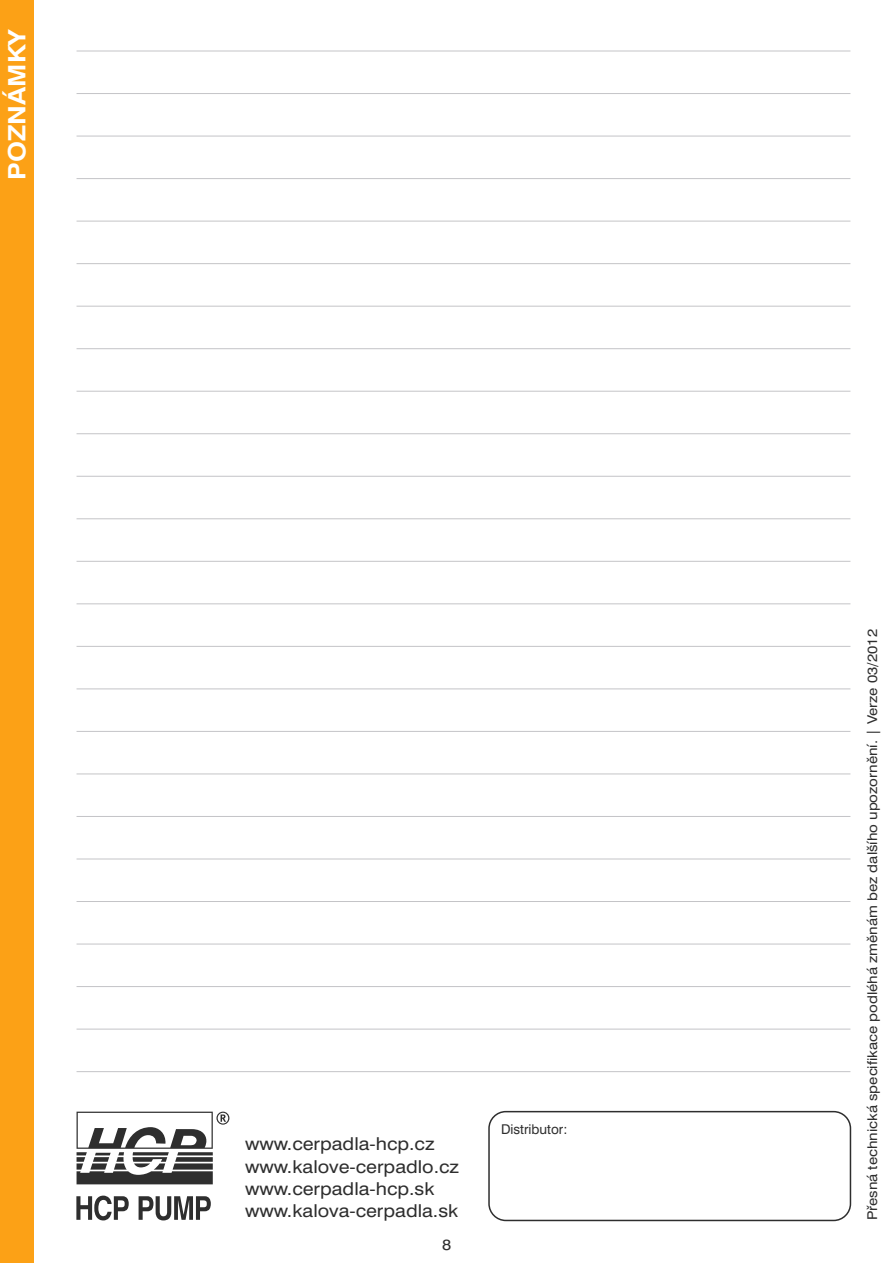
<style>
.page{position:relative;width:893px;height:1263px;background:#fff}
.page>*{position:absolute;margin:0;border:0;box-sizing:border-box;transform-origin:0 0}
.t1{font:700 24px "Swiss 721 BTCE";color:#fff;scale:1.11 1}
.t2{font:17.85px/22px "Swiss 721 BTCE";color:#2e2e2e;scale:1.11 1}
.t3{font:15px "Swiss 721 BTCE";color:#2e2e2e;scale:1.11 1}
.t4{font:13.5px "Swiss 721 BTCE";color:#2e2e2e;scale:1.11 1}
.t5{font:13.5px "Swiss 721 BTCE";color:#2e2e2e}
</style>
<div class="page">
<hr style="left:77px;top:51px;width:773px;height:1px;background:#c4c4c7">
<hr style="left:77px;top:93px;width:773px;height:1px;background:#c4c4c7">
<hr style="left:77px;top:136px;width:773px;height:1px;background:#c4c4c7">
<hr style="left:77px;top:178px;width:773px;height:1px;background:#c4c4c7">
<hr style="left:77px;top:221px;width:773px;height:1px;background:#c4c4c7">
<hr style="left:77px;top:263px;width:773px;height:1px;background:#c4c4c7">
<hr style="left:77px;top:306px;width:773px;height:1px;background:#c4c4c7">
<hr style="left:77px;top:348px;width:773px;height:1px;background:#c4c4c7">
<hr style="left:77px;top:391px;width:773px;height:1px;background:#c4c4c7">
<hr style="left:77px;top:433px;width:773px;height:1px;background:#c4c4c7">
<hr style="left:77px;top:476px;width:773px;height:1px;background:#c4c4c7">
<hr style="left:77px;top:518px;width:773px;height:1px;background:#c4c4c7">
<hr style="left:77px;top:561px;width:773px;height:1px;background:#c4c4c7">
<hr style="left:77px;top:603px;width:773px;height:1px;background:#c4c4c7">
<hr style="left:77px;top:646px;width:773px;height:1px;background:#c4c4c7">
<hr style="left:77px;top:688px;width:773px;height:1px;background:#c4c4c7">
<hr style="left:77px;top:731px;width:773px;height:1px;background:#c4c4c7">
<hr style="left:77px;top:773px;width:773px;height:1px;background:#c4c4c7">
<hr style="left:77px;top:816px;width:773px;height:1px;background:#c4c4c7">
<hr style="left:77px;top:858px;width:773px;height:1px;background:#c4c4c7">
<hr style="left:77px;top:901px;width:773px;height:1px;background:#c4c4c7">
<hr style="left:77px;top:944px;width:773px;height:1px;background:#c4c4c7">
<hr style="left:77px;top:986px;width:773px;height:1px;background:#c4c4c7">
<hr style="left:77px;top:1029px;width:773px;height:1px;background:#c4c4c7">
<div style="left:0;top:0;width:34px;height:1263px;background:#fca116"></div>
<svg style="left:76px;top:1112px;width:153px;height:108px"></svg>
<div style="left:488px;top:1111px;width:363px;height:110px;border:2px solid #2e2e2e;border-radius:17px"></div>
<hr style="left:77px;top:1071px;width:773px;height:1px;background:#c4c4c7">
<h1 class="t1" style="left:7px;top:180px;width:137px;rotate:-90deg">POZNÁMKY</h1>
<p class="t2" style="left:245px;top:1135px;width:194px">www.cerpadla-hcp.cz www.kalove-cerpadlo.cz www.cerpadla-hcp.sk www.kalova-cerpadla.sk</p>
<p class="t3" style="left:442px;top:1239px;width:10px">8</p>
<p class="t5" style="left:501px;top:1124px;width:68px">Distributor:</p>
<p class="t4" style="left:867px;top:1220px;width:534px;rotate:-90deg">Přesná technická specifikace podléhá změnám bez dalšího upozornění. | Verze 03/2012</p>
</div>
